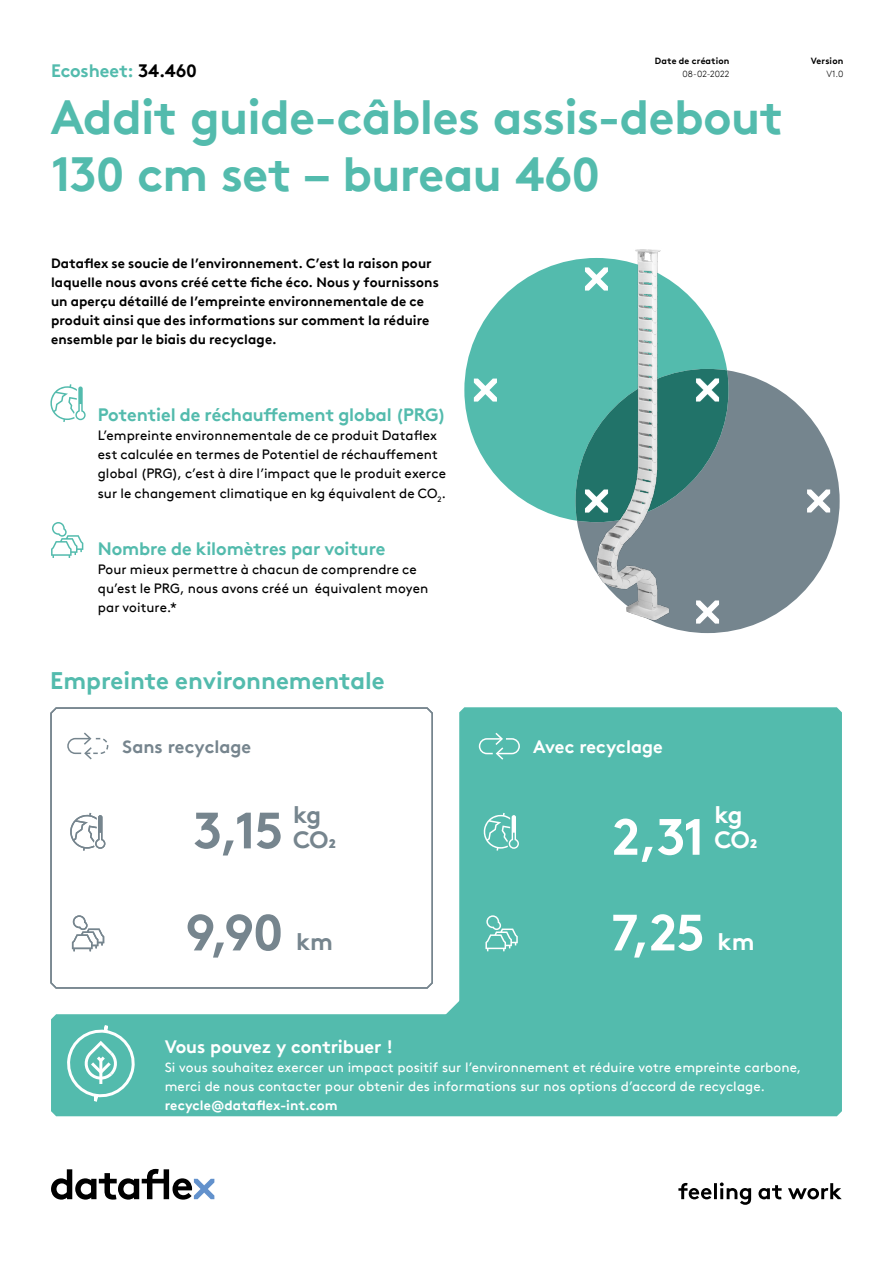
<style>
.page{position:relative;width:893px;height:1263px;background:#fff}
.page>*{position:absolute;margin:0;border:0;box-sizing:border-box;transform-origin:0 0}
.t1{font:700 51px "Brown Pro TT";color:#76858e}
.t2{font:700 51px "Brown Pro TT";color:#fff}
.t3{font:700 48px/57.4px "Brown Pro TT";letter-spacing:-.015em;color:#53bbad}
.t4{font:700 24px "Brown Pro TT";color:#53bbad}
.t5{font:700 24px/25.5px "Brown Pro TT";color:#76858e}
.t6{font:700 24px/25.5px "Brown Pro TT";color:#fff}
.t7{font:700 18px "Brown Pro TT";letter-spacing:-.01em;color:#53bbad}
.t8{font:700 18px "Brown Pro TT";letter-spacing:-.005em;color:#fff}
.t9{font:700 18px "Brown Pro TT";color:#76858e}
.t10{font:13.5px/19.2px "Brown Pro TT";letter-spacing:.005em;color:#000}
.t11{font:700 13.5px/19.2px "Brown Pro TT";letter-spacing:.005em;color:#000}
.t12{font:13.5px/19.2px "Brown Pro TT";letter-spacing:.005em;color:#fff}
.t13{font:700 13.5px "Brown Pro TT";color:#fff}
.t14{font:700 9px "Brown Pro TT";letter-spacing:.015em;color:#000}
.t15{font:300 9px "Brown Pro TT";letter-spacing:.005em;color:#000}
.s1{color:#000}
.s2{font-size:24px}
</style>
<div class="page">
<svg style="left:446px;top:1001px;width:13px;height:13px"></svg>
<div style="left:459px;top:707px;width:383px;height:307px;background:#53bbad"></div>
<svg style="left:50px;top:707px;width:383px;height:282px"></svg>
<svg style="left:662px;top:475px;width:178px;height:158px"></svg>
<svg style="left:51px;top:1169px;width:163px;height:30px"></svg>
<svg style="left:678px;top:1182px;width:164px;height:23px"></svg>
<img style="left:464px;top:249px;width:373px;height:376px">
<div style="left:51px;top:1014px;width:791px;height:102px;background:#53bbad"></div>
<svg style="left:479px;top:733px;width:41px;height:27px"></svg>
<svg style="left:67px;top:732px;width:41px;height:27px"></svg>
<svg style="left:66px;top:1025px;width:70px;height:79px;background:#74c8bc"></svg>
<svg style="left:51px;top:522px;width:32px;height:36px"></svg>
<svg style="left:72px;top:915px;width:32px;height:36px"></svg>
<svg style="left:485px;top:915px;width:33px;height:36px"></svg>
<svg style="left:50px;top:384px;width:36px;height:38px"></svg>
<svg style="left:70px;top:813px;width:35px;height:38px"></svg>
<svg style="left:483px;top:813px;width:36px;height:38px"></svg>
<h3 class="t7" style="left:51px;top:56px;width:148px">Ecosheet: <span class="s1">34.460</span></h3>
<p class="t14" style="left:655px;top:53px;width:76px">Date de création</p>
<p class="t15" style="left:682px;top:67px;width:49px">08-02-2022</p>
<h2 class="t3" style="left:51px;top:83px;width:734px">Addit guide-câbles assis-debout<br>130 cm set – bureau 460</h2>
<p class="t11" style="left:51px;top:252px;width:389px">Dataflex se soucie de l’environnement. C’est la raison pour laquelle nous avons créé cette fiche éco. Nous y fournissons un aperçu détaillé de l’empreinte environnementale de ce produit ainsi que des informations sur comment la réduire ensemble par le biais du recyclage.</p>
<h3 class="t7" style="left:98px;top:400px;width:350px">Potentiel de réchauffement global (PRG)</h3>
<p class="t10" style="left:98px;top:425px;width:350px">L’empreinte environnementale de ce produit Dataflex est calculée en termes de Potentiel de réchauffement global (PRG), c’est à dire l’impact que le produit exerce sur le changement climatique en kg équivalent de CO<sub>2</sub>.</p>
<h3 class="t7" style="left:98px;top:534px;width:289px">Nombre de kilomètres par voiture</h3>
<p class="t10" style="left:98px;top:559px;width:332px">Pour mieux permettre à chacun de comprendre ce qu’est le PRG, nous avons créé un équivalent moyen par voiture.*</p>
<h3 class="t4" style="left:50px;top:661px;width:336px">Empreinte environnementale</h3>
<h3 class="t9" style="left:123px;top:732px;width:130px">Sans recyclage</h3>
<h3 class="t8" style="left:533px;top:732px;width:131px">Avec recyclage</h3>
<h3 class="t5" style="left:293px;top:799px;width:45px">kg<br>CO2</h3>
<h3 class="t6" style="left:714px;top:799px;width:45px">kg<br>CO2</h3>
<h1 class="t1" style="left:193px;top:789px;width:92px">3,15</h1>
<h1 class="t2" style="left:612px;top:795px;width:94px">2,31</h1>
<h1 class="t1" style="left:186px;top:891px;width:149px">9,90 <span class="s2">km</span></h1>
<h1 class="t2" style="left:611px;top:891px;width:145px">7,25 <span class="s2">km</span></h1>
<p class="t14" style="left:811px;top:53px;width:34px">Version</p>
<p class="t15" style="left:826px;top:67px;width:18px">V1.0</p>
<h3 class="t8" style="left:165px;top:1031px;width:230px">Vous pouvez y contribuer !</h3>
<p class="t12" style="left:165px;top:1056px;width:638px">Si vous souhaitez exercer un impact positif sur l’environnement et réduire votre empreinte carbone, merci de nous contacter pour obtenir des informations sur nos options d’accord de recyclage.</p>
<p class="t13" style="left:165px;top:1094px;width:174px">recycle@dataflex-int.com</p>
</div>
